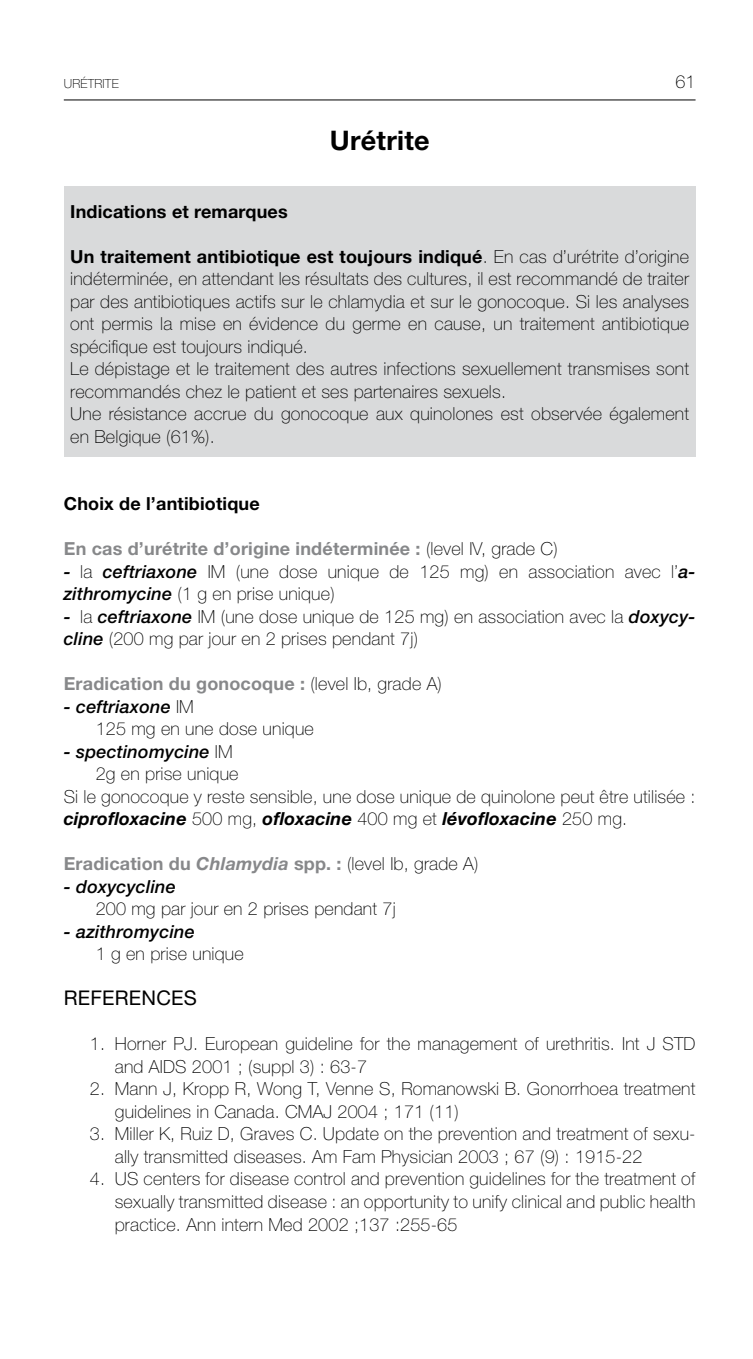
<style>
.page{position:relative;width:753px;height:1359px;background:#fff}
.page>*{position:absolute;margin:0;border:0;box-sizing:border-box;transform-origin:0 0}
.t1{font:700 27px "Helvetica Neue";letter-spacing:.01em;color:#000}
.t2{font:20.25px "Helvetica Neue";letter-spacing:.01em;color:#000}
.t3{font:100 18px/22.5px "Helvetica Neue";letter-spacing:.01em;color:#000}
.t4{font:700 18px "Helvetica Neue";letter-spacing:.01em;color:#87888a}
.t5{font:italic 700 18px "Helvetica Neue";letter-spacing:.01em;color:#000}
.t6{font:700 18px "Helvetica Neue";letter-spacing:.01em;color:#000}
.t7{font:italic 500 18px "Helvetica Neue";letter-spacing:.01em;color:#000}
.t8{font:100 12.6px "Helvetica Neue";letter-spacing:.015em;color:#000}
.s1{font-weight:700}
.s2{font-weight:100;color:#000}
.s3{font-weight:500;font-style:italic}
.s4{font-weight:100;font-style:normal}
.s5{font-style:italic}
</style>
<div class="page">
<hr style="left:64px;top:100px;width:631px;height:1px;background:#000">
<div style="left:64px;top:187px;width:631px;height:270px;background:#d9dadb"></div>
<p class="t8" style="left:64px;top:76px;width:56px">URÉTRITE</p>
<p class="t3" style="left:675px;top:70px;width:22px">61</p>
<h1 class="t1" style="left:330px;top:124px;width:101px">Urétrite</h1>
<p class="t6" style="left:70px;top:200px;width:219px">Indications et remarques</p>
<p class="t3" style="left:70px;top:245px;width:620px"><span class="s1">Un traitement antibiotique est toujours indiqué</span>. En cas d’urétrite d’origine indéterminée, en attendant les résultats des cultures, il est recommandé de traiter par des antibiotiques actifs sur le chlamydia et sur le gonocoque. Si les analyses ont permis la mise en évidence du germe en cause, un traitement antibiotique spécifique est toujours indiqué.<br>Le dépistage et le traitement des autres infections sexuellement transmises sont recommandés chez le patient et ses partenaires sexuels.<br>Une résistance accrue du gonocoque aux quinolones est observée également en Belgique (61%).</p>
<p class="t6" style="left:64px;top:493px;width:197px">Choix de l’antibiotique</p>
<p class="t4" style="left:64px;top:538px;width:495px">En cas d’urétrite d’origine indéterminée : <span class="s2">(level IV, grade C)</span></p>
<p class="t3" style="left:64px;top:560px;width:632px"><span class="s3">-</span> la <span class="s3">ceftriaxone</span> IM (une dose unique de 125 mg) en association avec l’<span class="s3">a&shy;zithromycine</span> (1 g en prise unique)</p>
<p class="t3" style="left:64px;top:605px;width:633px"><span class="s3">-</span> la <span class="s3">ceftriaxone</span> IM (une dose unique de 125 mg) en association avec la <span class="s3">doxycy&shy;cline</span> (200 mg par jour en 2 prises pendant 7j)</p>
<p class="t4" style="left:64px;top:673px;width:379px">Eradication du gonocoque : <span class="s2">(level Ib, grade A)</span></p>
<p class="t3" style="left:96px;top:695px;width:220px;text-indent:-32px"><span class="s3">- ceftriaxone</span> IM<br>125 mg en une dose unique</p>
<p class="t7" style="left:64px;top:741px;width:170px">- spectinomycine <span class="s4">IM</span></p>
<p class="t3" style="left:96px;top:762px;width:144px">2g en prise unique</p>
<p class="t3" style="left:64px;top:785px;width:633px">Si le gonocoque y reste sensible, une dose unique de quinolone peut être utilisée :</p>
<p class="t5" style="left:64px;top:808px;width:565px">ciprofloxacine <span class="s4">500 mg,</span> ofloxacine <span class="s4">400 mg et</span> lévofloxacine <span class="s4">250 mg.</span></p>
<p class="t4" style="left:64px;top:853px;width:416px">Eradication du <span class="s5">Chlamydia</span> spp. : <span class="s2">(level Ib, grade A)</span></p>
<p class="t7" style="left:64px;top:876px;width:113px">- doxycycline</p>
<p class="t3" style="left:96px;top:897px;width:301px">200 mg par jour en 2 prises pendant 7j</p>
<p class="t7" style="left:64px;top:921px;width:132px">- azithromycine</p>
<p class="t3" style="left:96px;top:942px;width:150px">1 g en prise unique</p>
<p class="t2" style="left:64px;top:986px;width:135px">REFERENCES</p>
<p class="t3" style="left:115px;top:1032px;width:582px;text-indent:-25px">1. Horner PJ. European guideline for the management of urethritis. Int J STD and AIDS 2001 ; (suppl 3) : 63-7</p>
<p class="t3" style="left:115px;top:1077px;width:582px;text-indent:-25px">2. Mann J, Kropp R, Wong T, Venne S, Romanowski B. Gonorrhoea treatment guidelines in Canada. CMAJ 2004 ; 171 (11)</p>
<p class="t3" style="left:115px;top:1122px;width:582px;text-indent:-25px">3. Miller K, Ruiz D, Graves C. Update on the prevention and treatment of sexu&shy;ally transmitted diseases. Am Fam Physician 2003 ; 67 (9) : 1915-22</p>
<p class="t3" style="left:115px;top:1167px;width:582px;text-align:justify;text-indent:-25px">4. US centers for disease control and prevention guidelines for the treatment of sexually transmitted disease : an opportunity to unify clinical and public health practice. Ann intern Med 2002 ;137 :255-65</p>
</div>
